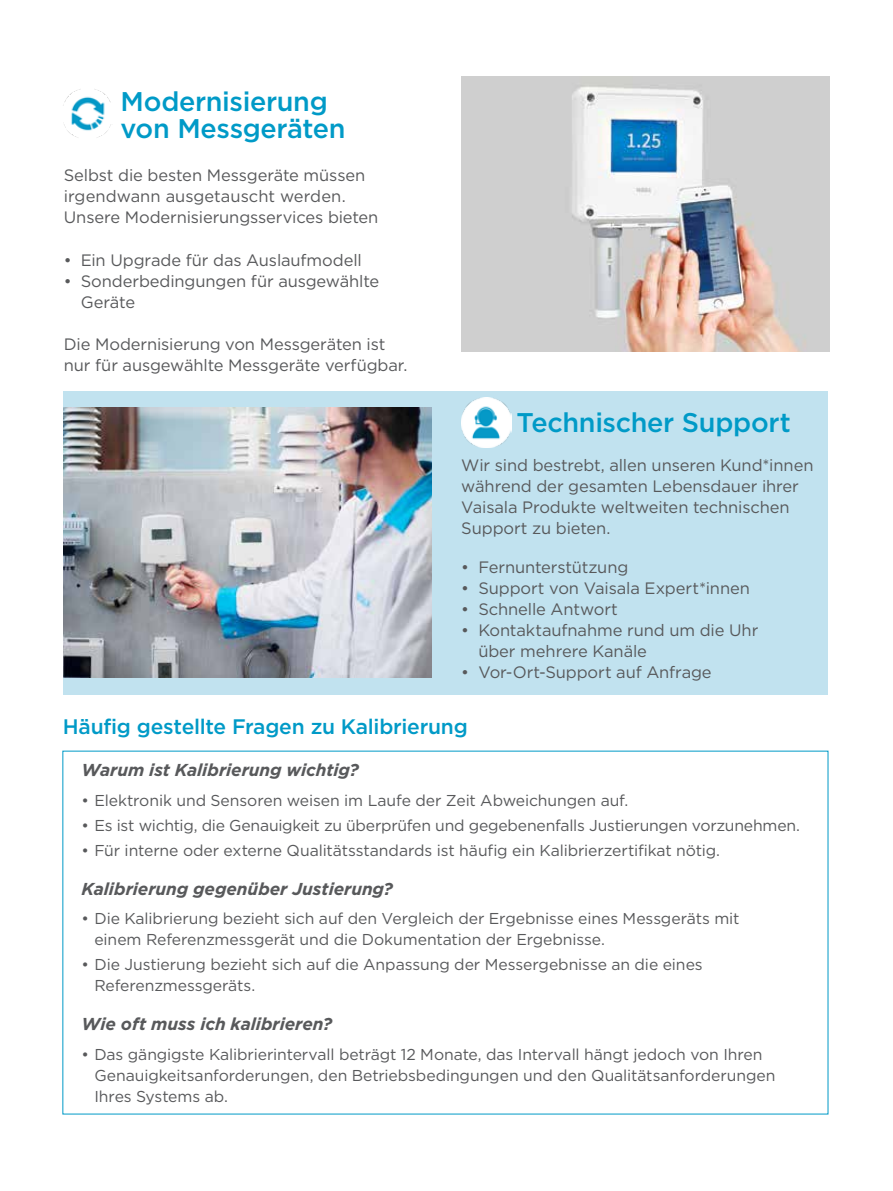
<style>
.page{position:relative;width:893px;height:1191px;background:#fff}
.page>*{position:absolute;margin:0;border:0;box-sizing:border-box;transform-origin:0 0}
.t1{font:500 27px/27px "Gotham";letter-spacing:-.01em;color:#009ac7}
.t2{font:500 21px "Gotham";letter-spacing:-.01em;color:#009ac7}
.t3{font:italic 700 17.25px "Gotham";letter-spacing:-.005em;color:#58595b}
.t4{font:16.5px/21px "Gotham";letter-spacing:-.01em;color:#58595b}
.t5{font:15.75px/21px "Gotham";letter-spacing:-.005em;color:#58595b}
</style>
<div class="page">
<div style="left:64px;top:391px;width:764px;height:303px;background:#c1e2ef"></div>
<img style="left:64px;top:407px;width:368px;height:270px">
<img style="left:461px;top:77px;width:368px;height:274px">
<img style="left:63px;top:89px;width:48px;height:49px">
<img style="left:461px;top:397px;width:51px;height:50px">
<h1 class="t1" style="left:121px;top:87px;width:226px">Modernisierung von Messgeräten</h1>
<p class="t4" style="left:64px;top:164px;width:316px">Selbst die besten Messgeräte müssen irgendwann ausgetauscht werden.<br>Unsere Modernisierungsservices bieten</p>
<p class="t4" style="left:64px;top:249px;width:299px">• Ein Upgrade für das Auslaufmodell</p>
<p class="t4" style="left:81px;top:270px;width:300px;text-indent:-17px">• Sonderbedingungen für ausgewählte<br>Geräte</p>
<p class="t4" style="left:64px;top:333px;width:345px">Die Modernisierung von Messgeräten ist nur für ausgewählte Messgeräte verfügbar.</p>
<h1 class="t1" style="left:517px;top:408px;width:276px">Technischer Support</h1>
<p class="t4" style="left:461px;top:454px;width:354px">Wir sind bestrebt, allen unseren Kund*innen während der gesamten Lebensdauer ihrer Vaisala Produkte weltweiten technischen Support zu bieten.</p>
<p class="t4" style="left:461px;top:556px;width:168px">• Fernunterstützung</p>
<p class="t4" style="left:461px;top:577px;width:290px">• Support von Vaisala Expert*innen</p>
<p class="t4" style="left:461px;top:598px;width:158px">• Schnelle Antwort</p>
<p class="t4" style="left:478px;top:619px;width:282px;text-indent:-17px">• Kontaktaufnahme rund um die Uhr über mehrere Kanäle</p>
<p class="t4" style="left:461px;top:661px;width:252px">• Vor-Ort-Support auf Anfrage</p>
<h2 class="t2" style="left:63px;top:712px;width:407px">Häufig gestellte Fragen zu Kalibrierung</h2>
<p class="t3" style="left:82px;top:758px;width:279px">Warum ist Kalibrierung wichtig?</p>
<p class="t5" style="left:82px;top:789px;width:548px">• Elektronik und Sensoren weisen im Laufe der Zeit Abweichungen auf.</p>
<p class="t5" style="left:82px;top:814px;width:720px">• Es ist wichtig, die Genauigkeit zu überprüfen und gegebenenfalls Justierungen vorzunehmen.</p>
<p class="t5" style="left:82px;top:839px;width:640px">• Für interne oder externe Qualitätsstandards ist häufig ein Kalibrierzertifikat nötig.</p>
<p class="t3" style="left:82px;top:877px;width:313px">Kalibrierung gegenüber Justierung?</p>
<p class="t5" style="left:94px;top:907px;width:647px;text-indent:-13px">• Die Kalibrierung bezieht sich auf den Vergleich der Ergebnisse eines Messgeräts mit einem Referenzmessgerät und die Dokumentation der Ergebnisse.</p>
<p class="t5" style="left:94px;top:954px;width:610px;text-indent:-13px">• Die Justierung bezieht sich auf die Anpassung der Messergebnisse an die eines<br>Referenzmessgeräts.</p>
<p class="t3" style="left:82px;top:1012px;width:252px">Wie oft muss ich kalibrieren?</p>
<p class="t5" style="left:94px;top:1043px;width:682px;text-indent:-13px">• Das gängigste Kalibrierintervall beträgt 12 Monate, das Intervall hängt jedoch von Ihren<br>Genauigkeitsanforderungen, den Betriebsbedingungen und den Qualitätsanforderungen<br>Ihres Systems ab.</p>
</div>
